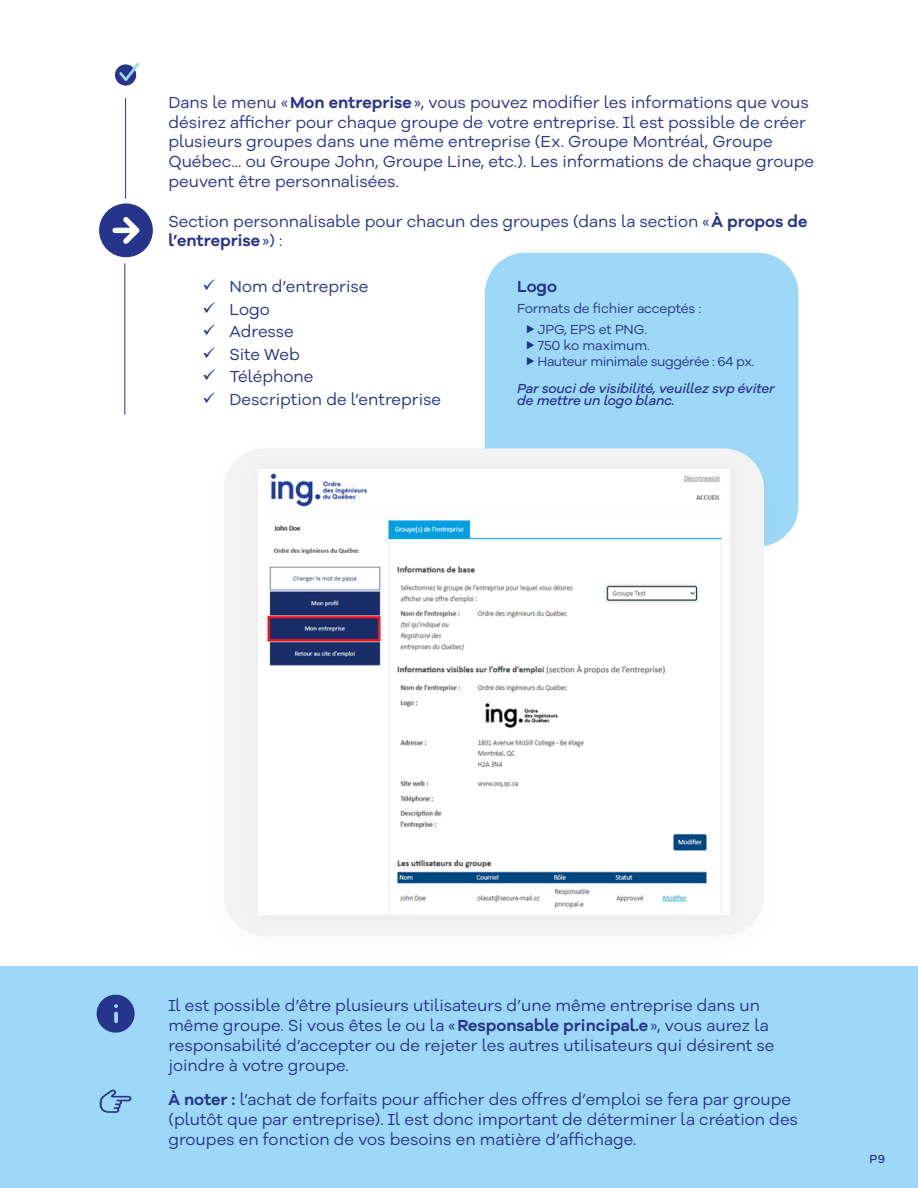
<style>
.page{position:relative;width:918px;height:1188px;background:#fff}
.page>*{position:absolute;margin:0;border:0;box-sizing:border-box;transform-origin:0 0}
.t1{font:16.5px/19.8px "Galano Grotesque Alt";color:#28348b}
.t2{font:600 16.5px "Galano Grotesque Alt";color:#28348b}
.t3{font:italic 500 13.5px/12px "Galano Grotesque Alt";letter-spacing:-.01em;color:#28348b}
.t4{font:13.5px/16.2px "Galano Grotesque Alt";letter-spacing:-.03em;color:#28348b}
.t5{font:13.5px/21px "Galano Grotesque Alt";letter-spacing:-.01em;color:#28348b}
.t6{font:500 12px "Galano Grotesque Alt";color:#28348b}
.s1{font-weight:600}
</style>
<div class="page">
<div style="left:0;top:967px;width:918px;height:221px;background:#9ed8f8"></div>
<svg style="left:97px;top:995px;width:38px;height:38px"></svg>
<hr style="left:125px;top:98px;width:1px;height:101px;background:#28348b">
<hr style="left:124px;top:263px;width:1px;height:152px;background:#28348b">
<svg style="left:115px;top:64px;width:21px;height:22px"></svg>
<svg style="left:119px;top:63px;width:20px;height:18px"></svg>
<div style="left:485px;top:253px;width:313px;height:293px;background:#9ed8f8;border-radius:40px"></div>
<svg style="left:100px;top:1090px;width:31px;height:23px"></svg>
<svg style="left:99px;top:203px;width:54px;height:54px"></svg>
<div style="left:200px;top:431px;width:588px;height:536px;background:#000;opacity:.03"></div>
<div style="left:224px;top:448px;width:540px;height:487px;background:#f4f3f3;border-radius:40px"></div>
<img style="left:258px;top:470px;width:472px;height:444px">
<p class="t1" style="left:168px;top:92px;width:647px">Dans le menu «<span class="s1">Mon entreprise</span>», vous pouvez modifier les informations que vous désirez afficher pour chaque groupe de votre entreprise. Il est possible de créer plusieurs groupes dans une même entreprise (Ex. Groupe Montréal, Groupe Québec... ou Groupe John, Groupe Line, etc.). Les informations de chaque groupe peuvent être personnalisées.</p>
<p class="t1" style="left:168px;top:211px;width:640px">Section personnalisable pour chacun des groupes (dans la section «<span class="s1">À propos de l’entreprise</span>») :</p>
<p class="t1" style="left:229px;top:275px;width:213px;line-height:22.5px">Nom d’entreprise<br>Logo<br>Adresse<br>Site Web<br>Téléphone<br>Description de l’entreprise</p>
<p class="t2" style="left:517px;top:275px;width:41px">Logo</p>
<p class="t5" style="left:538px;top:297px;width:165px;text-indent:-20px">Formats de fichier acceptés :<br>JPG, EPS et PNG.</p>
<p class="t4" style="left:538px;top:337px;width:218px">750 ko maximum.<br>Hauteur minimale suggérée : 64 px.</p>
<p class="t3" style="left:517px;top:382px;width:259px">Par souci de visibilité, veuillez svp éviter de mettre un logo blanc.</p>
<p class="t1" style="left:168px;top:995px;width:608px">Il est possible d’être plusieurs utilisateurs d’une même entreprise dans un même groupe. Si vous êtes le ou la «<span class="s1">Responsable principal.e</span>», vous aurez la responsabilité d’accepter ou de rejeter les autres utilisateurs qui désirent se joindre à votre groupe.</p>
<p class="t1" style="left:168px;top:1089px;width:631px"><span class="s1">À noter :</span> l’achat de forfaits pour afficher des offres d’emploi se fera par groupe (plutôt que par entreprise). Il est donc important de déterminer la création des groupes en fonction de vos besoins en matière d’affichage.</p>
<p class="t6" style="left:869px;top:1151px;width:17px">P9</p>
</div>
